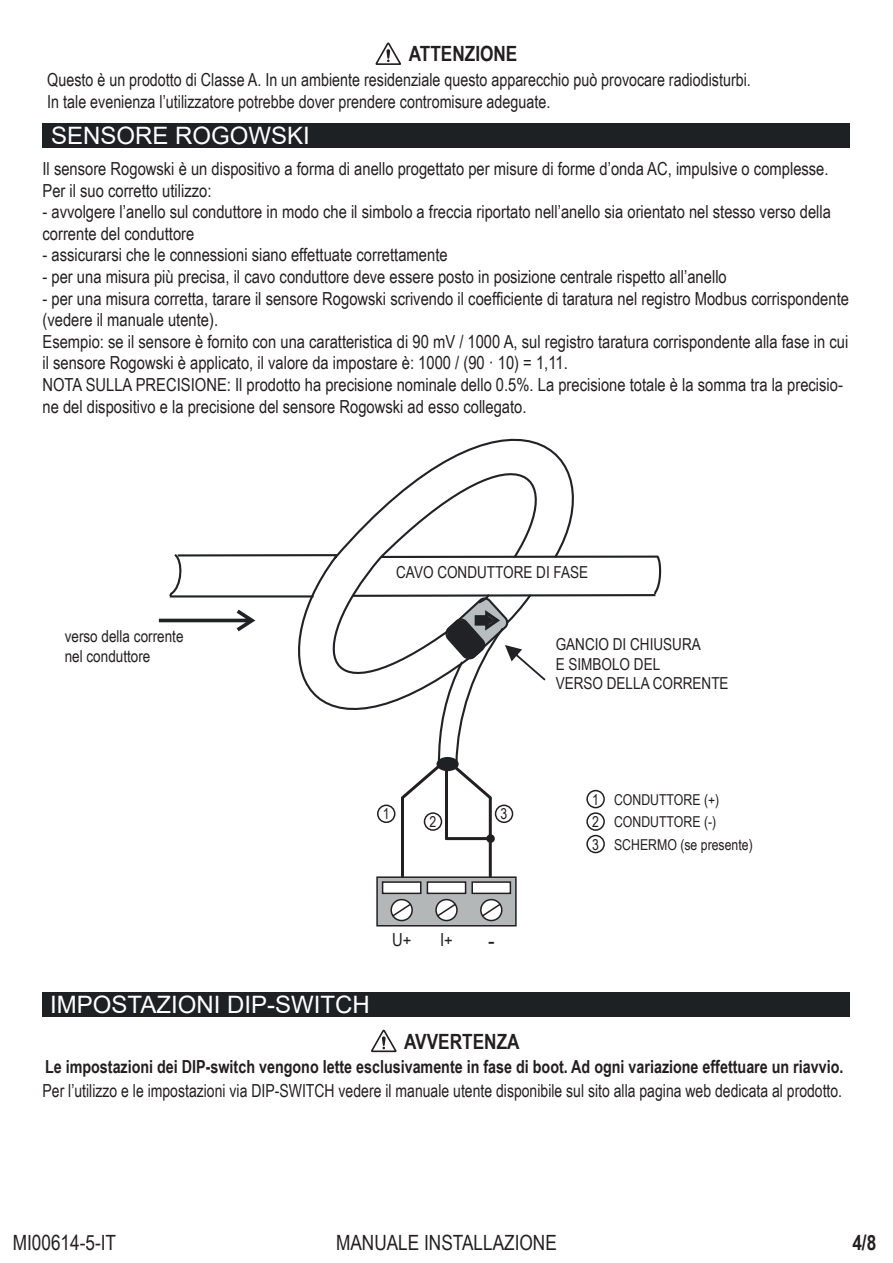
<style>
.page{position:relative;width:893px;height:1263px;background:#fff}
.page>*{position:absolute;margin:0;border:0;box-sizing:border-box;transform-origin:0 0}
.t1{font:24px "Arial";color:#fff}
.t2{font:24px "Arial Narrow";color:#231f20}
.t3{font:21px "Arial Narrow";color:#231f20}
.t4{font:700 21px "Arial Narrow";color:#231f20}
.t5{font:18px/21.6px "Arial Narrow";color:#231f20}
.t6{font:18px "Arial Narrow";color:#231f20;scale:.95 1}
.t7{font:700 18px "Arial Narrow";color:#231f20}
.t8{font:16.5px/19.8px "Arial Narrow";color:#231f20}
.t9{font:15px/22.5px "Arial Narrow";color:#231f20}
</style>
<div class="page">
<div style="left:43px;top:123px;width:807px;height:24px;background:#1d2124"></div>
<svg style="left:338px;top:438px;width:236px;height:115px"></svg>
<div style="left:43px;top:993px;width:807px;height:24px;background:#1d2124"></div>
<svg style="left:371px;top:1030px;width:26px;height:22px"></svg>
<div style="left:377px;top:877px;width:139px;height:49px;background:#b4b7b7"></div>
<div style="left:376px;top:876px;width:141px;height:50px;border:2px solid #231f20"></div>
<div style="left:472px;top:882px;width:38px;height:11px;background:#fff"></div>
<div style="left:471px;top:881px;width:40px;height:13px;border:2px solid #231f20"></div>
<div style="left:390px;top:899px;width:23px;height:22px;border:2px solid #231f20;border-radius:50%"></div>
<svg style="left:391px;top:902px;width:22px;height:16px"></svg>
<div style="left:435px;top:899px;width:23px;height:22px;border:2px solid #231f20;border-radius:50%"></div>
<svg style="left:435px;top:902px;width:23px;height:16px"></svg>
<div style="left:480px;top:899px;width:22px;height:22px;border:2px solid #231f20;border-radius:50%"></div>
<svg style="left:480px;top:902px;width:22px;height:16px"></svg>
<div style="left:427px;top:882px;width:39px;height:11px;background:#fff"></div>
<div style="left:427px;top:881px;width:39px;height:13px;border:2px solid #231f20"></div>
<div style="left:383px;top:882px;width:38px;height:11px;background:#fff"></div>
<div style="left:382px;top:881px;width:39px;height:13px;border:2px solid #231f20"></div>
<hr style="left:489px;top:798px;width:3px;height:78px;background:#231f20">
<svg style="left:159px;top:553px;width:501px;height:249px"></svg>
<hr style="left:401px;top:798px;width:3px;height:78px;background:#231f20">
<hr style="left:445px;top:765px;width:3px;height:73px;background:#231f20">
<hr style="left:446px;top:837px;width:43px;height:3px;background:#231f20">
<div style="left:486px;top:834px;width:9px;height:9px;border:3px solid #231f20;border-radius:50%"></div>
<div style="left:586px;top:790px;width:19px;height:18px;border:2px solid #231f20;border-radius:50%"></div>
<div style="left:377px;top:804px;width:18px;height:19px;border:2px solid #231f20;border-radius:50%"></div>
<div style="left:586px;top:812px;width:19px;height:19px;border:2px solid #231f20;border-radius:50%"></div>
<div style="left:424px;top:812px;width:18px;height:19px;border:2px solid #231f20;border-radius:50%"></div>
<div style="left:586px;top:835px;width:19px;height:18px;border:2px solid #231f20;border-radius:50%"></div>
<div style="left:495px;top:804px;width:18px;height:19px;border:2px solid #231f20;border-radius:50%"></div>
<svg style="left:376px;top:43px;width:25px;height:22px"></svg>
<p class="t4" style="left:409px;top:38px;width:110px">ATTENZIONE</p>
<p class="t5" style="left:47px;top:67px;width:705px;line-height:22.5px">Questo è un prodotto di Classe A. In un ambiente residenziale questo apparecchio può provocare radiodisturbi.<br>In tale evenienza l’utilizzatore potrebbe dover prendere contromisure adeguate.</p>
<h1 class="t1" style="left:51px;top:119px;width:260px">SENSORE ROGOWSKI</h1>
<p class="t5" style="left:43px;top:157px;width:788px">Il sensore Rogowski è un dispositivo a forma di anello progettato per misure di forme d’onda AC, impulsive o complesse.<br>Per il suo corretto utilizzo:</p>
<p class="t5" style="left:43px;top:200px;width:790px">- avvolgere l’anello sul conduttore in modo che il simbolo a freccia riportato nell’anello sia orientato nel stesso verso della corrente del conduttore</p>
<p class="t5" style="left:43px;top:244px;width:407px">- assicurarsi che le connessioni siano effettuate correttamente</p>
<p class="t5" style="left:43px;top:265px;width:686px">- per una misura più precisa, il cavo conduttore deve essere posto in posizione centrale rispetto all’anello</p>
<p class="t5" style="left:43px;top:287px;width:808px">- per una misura corretta, tarare il sensore Rogowski scrivendo il coefficiente di taratura nel registro Modbus corrispondente (vedere il manuale utente).<br>Esempio: se il sensore è fornito con una caratteristica di 90 mV / 1000 A, sul registro taratura corrispondente alla fase in cui il sensore Rogowski è applicato, il valore da impostare è: 1000 / (90 · 10) = 1,11.<br>NOTA SULLA PRECISIONE: Il prodotto ha precisione nominale dello 0.5%. La precisione totale è la somma tra la precisio&shy;ne del dispositivo e la precisione del sensore Rogowski ad esso collegato.</p>
<p class="t8" style="left:396px;top:562px;width:193px">CAVO CONDUTTORE DI FASE</p>
<p class="t8" style="left:65px;top:625px;width:120px">verso della corrente nel conduttore</p>
<p class="t8" style="left:556px;top:633px;width:174px">GANCIO DI CHIUSURA<br>E SIMBOLO DEL<br>VERSO DELLA CORRENTE</p>
<p class="t9" style="left:383px;top:802px;width:8px">1</p>
<p class="t9" style="left:592px;top:787px;width:8px">1</p>
<p class="t9" style="left:501px;top:802px;width:8px">3</p>
<p class="t9" style="left:430px;top:810px;width:8px">2</p>
<p class="t9" style="left:592px;top:810px;width:8px">2<br>3</p>
<p class="t9" style="left:614px;top:787px;width:107px">CONDUTTORE (+)</p>
<p class="t9" style="left:614px;top:832px;width:140px">SCHERMO (se presente)</p>
<p class="t9" style="left:614px;top:810px;width:104px">CONDUTTORE (-)</p>
<h1 class="t1" style="left:50px;top:988px;width:321px">IMPOSTAZIONI DIP-SWITCH</h1>
<p class="t5" style="left:392px;top:929px;width:21px">U+</p>
<p class="t5" style="left:440px;top:929px;width:14px">I+</p>
<h1 class="t2" style="left:488px;top:922px;width:8px">-</h1>
<p class="t4" style="left:404px;top:1025px;width:117px">AVVERTENZA</p>
<p class="t7" style="left:45px;top:1053px;width:800px">Le impostazioni dei DIP-switch vengono lette esclusivamente in fase di boot. Ad ogni variazione effettuare un riavvio.</p>
<p class="t6" style="left:43px;top:1077px;width:843px">Per l’utilizzo e le impostazioni via DIP-SWITCH vedere il manuale utente disponibile sul sito alla pagina web dedicata al prodotto.</p>
<p class="t3" style="left:13px;top:1227px;width:105px">MI00614-5-IT</p>
<p class="t3" style="left:336px;top:1227px;width:222px">MANUALE INSTALLAZIONE</p>
<p class="t4" style="left:852px;top:1227px;width:25px">4/8</p>
</div>
